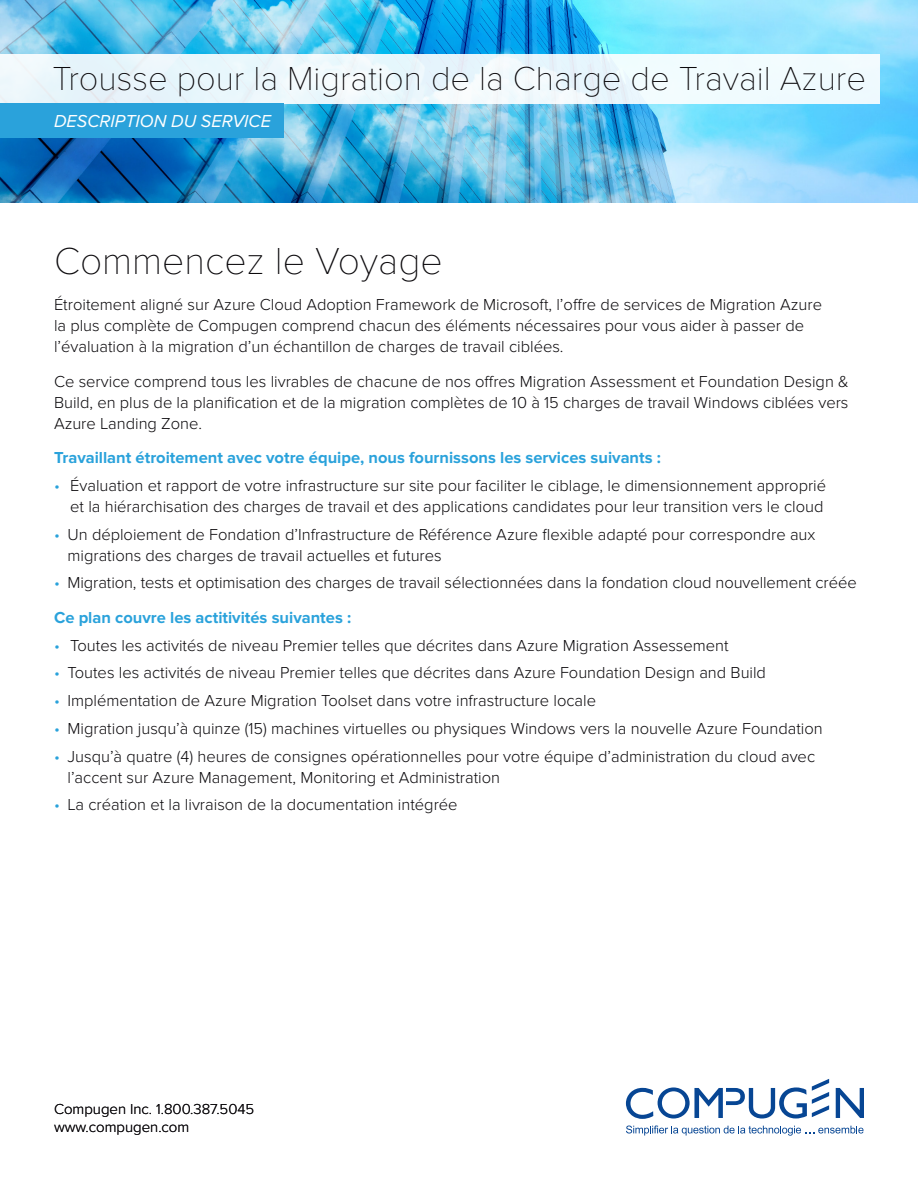
<style>
.page{position:relative;width:918px;height:1188px;background:#fff}
.page>*{position:absolute;margin:0;border:0;box-sizing:border-box;transform-origin:0 0}
.t1{font:100 39px "Proxima Nova T";color:#0b090c}
.t2{font:100 34.5px "Proxima Nova T";color:#0b090c}
.t3{font:italic 18px "Proxima Nova";color:#fff}
.t4{font:300 16.5px/21px "Proxima Nova";color:#0b090c}
.t5{font:700 16.5px "Proxima Nova";color:#2aa2db}
.t6{font:300 15px "Proxima Nova";color:#0b090c}
.s1{color:#2aa2db}
</style>
<div class="page">
<img style="left:0;top:0;width:918px;height:202px">
<svg style="left:626px;top:1126px;width:238px;height:10px"></svg>
<svg style="left:626px;top:1079px;width:203px;height:40px"></svg>
<svg style="left:836px;top:1088px;width:28px;height:30px"></svg>
<div style="left:0;top:54px;width:879px;height:50px;background:#eef8fc"></div>
<div style="left:0;top:104px;width:284px;height:34px;background:#2aa2db"></div>
<p class="t2" style="left:52px;top:59px;width:815px">Trousse pour la Migration de la Charge de Travail Azure</p>
<p class="t3" style="left:54px;top:111px;width:219px">DESCRIPTION DU SERVICE</p>
<p class="t1" style="left:54px;top:238px;width:390px">Commencez le Voyage</p>
<p class="t4" style="left:54px;top:294px;width:770px">Étroitement aligné sur Azure Cloud Adoption Framework de Microsoft, l’offre de services de Migration Azure la plus complète de Compugen comprend chacun des éléments nécessaires pour vous aider à passer de l’évaluation à la migration d’un échantillon de charges de travail ciblées.</p>
<p class="t4" style="left:54px;top:371px;width:796px;text-align:justify">Ce service comprend tous les livrables de chacune de nos offres Migration Assessment et Foundation Design &amp; Build, en plus de la planification et de la migration complètes de 10 à 15 charges de travail Windows ciblées vers Azure Landing Zone.</p>
<p class="t5" style="left:54px;top:448px;width:608px">Travaillant étroitement avec votre équipe, nous fournissons les services suivants :</p>
<p class="t4" style="left:54px;top:475px;width:774px;text-align:right"><span class="s1">•</span> Évaluation et rapport de votre infrastructure sur site pour faciliter le ciblage, le dimensionnement approprié et la hiérarchisation des charges de travail et des applications candidates pour leur transition vers le cloud</p>
<p class="t4" style="left:68px;top:524px;width:749px;text-indent:-14px"><span class="s1">•</span> Un déploiement de Fondation d’Infrastructure de Référence Azure flexible adapté pour correspondre aux migrations des charges de travail actuelles et futures</p>
<p class="t4" style="left:54px;top:573px;width:804px"><span class="s1">•</span> Migration, tests et optimisation des charges de travail sélectionnées dans la fondation cloud nouvellement créée</p>
<p class="t5" style="left:54px;top:608px;width:299px">Ce plan couvre les actitivités suivantes :</p>
<p class="t4" style="left:54px;top:635px;width:676px"><span class="s1">•</span> Toutes les activités de niveau Premier telles que décrites dans Azure Migration Assessement</p>
<p class="t4" style="left:54px;top:663px;width:714px"><span class="s1">•</span> Toutes les activités de niveau Premier telles que décrites dans Azure Foundation Design and Build</p>
<p class="t4" style="left:54px;top:690px;width:544px"><span class="s1">•</span> Implémentation de Azure Migration Toolset dans votre infrastructure locale</p>
<p class="t4" style="left:54px;top:718px;width:770px"><span class="s1">•</span> Migration jusqu’à quinze (15) machines virtuelles ou physiques Windows vers la nouvelle Azure Foundation</p>
<p class="t4" style="left:68px;top:746px;width:749px;text-indent:-14px"><span class="s1">•</span> Jusqu’à quatre (4) heures de consignes opérationnelles pour votre équipe d’administration du cloud avec l’accent sur Azure Management, Monitoring et Administration</p>
<p class="t4" style="left:54px;top:795px;width:405px"><span class="s1">•</span> La création et la livraison de la documentation intégrée</p>
<p class="t6" style="left:54px;top:1100px;width:202px">Compugen Inc. 1.800.387.5045</p>
<p class="t6" style="left:54px;top:1118px;width:137px">www.compugen.com</p>
</div>
